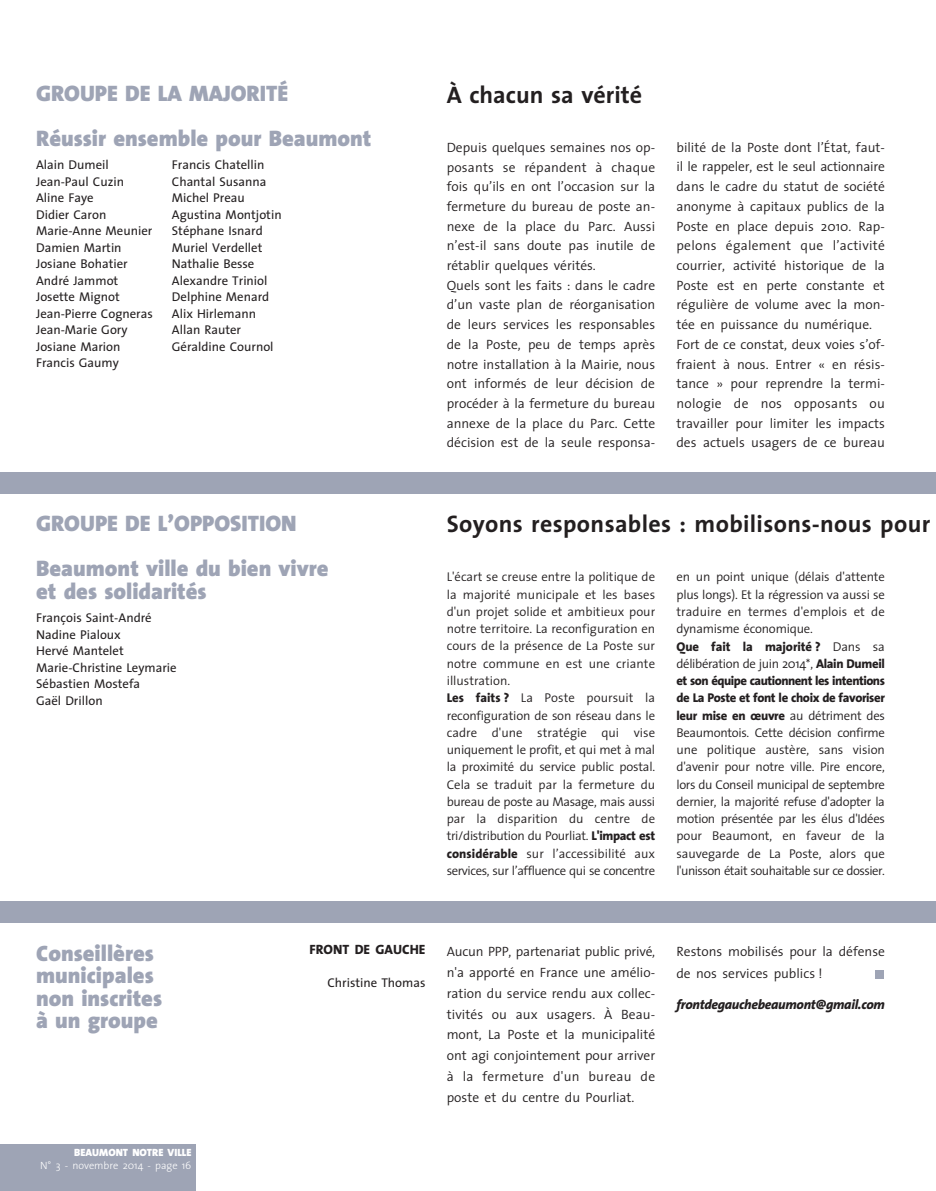
<style>
.page{position:relative;width:936px;height:1191px;background:#fff}
.page>*{position:absolute;margin:0;border:0;box-sizing:border-box;transform-origin:0 0}
.t1{font:700 24px "The Sans";letter-spacing:.015em;color:#231f20}
.t2{font:900 22.5px/22.5px "The Sans";color:#9ea4b5}
.t3{font:300 13.5px/19.6px "The Sans";color:#231f20}
.t4{font:italic 800 13.5px "The Sans";letter-spacing:-.02em;color:#231f20}
.t5{font:800 13.5px "The Sans";color:#231f20}
.t6{font:300 12.75px/17.2px "The Sans";letter-spacing:-.015em;color:#231f20}
.t7{font:12.75px/16.5px "The Sans";color:#231f20}
.t8{font:300 10.5px "The Sans";color:#fff}
.t9{font:900 10.5px "The Sans";color:#fff}
.s1{font-weight:800}
</style>
<div class="page">
<div style="left:0;top:1144px;width:196px;height:47px;background:#9ea4b5"></div>
<div style="left:874px;top:969px;width:9px;height:9px;background:#9ea4b5"></div>
<div style="left:0;top:472px;width:935px;height:21px;background:#9ea4b5"></div>
<div style="left:0;top:901px;width:935px;height:22px;background:#9ea4b5"></div>
<h2 class="t2" style="left:36px;top:73px;width:337px;line-height:45px">GROUPE DE LA MAJORITÉ<br>Réussir ensemble pour Beaumont</h2>
<p class="t7" style="left:36px;top:158px;width:118px">Alain Dumeil<br>Jean-Paul Cuzin<br>Aline Faye<br>Didier Caron<br>Marie-Anne Meunier<br>Damien Martin<br>Josiane Bohatier<br>André Jammot<br>Josette Mignot<br>Jean-Pierre Cogneras<br>Jean-Marie Gory<br>Josiane Marion<br>Francis Gaumy</p>
<p class="t7" style="left:172px;top:158px;width:111px">Francis Chatellin<br>Chantal Susanna<br>Michel Preau<br>Agustina Montjotin<br>Stéphane Isnard<br>Muriel Verdellet<br>Nathalie Besse<br>Alexandre Triniol<br>Delphine Menard<br>Alix Hirlemann<br>Allan Rauter<br>Géraldine Cournol</p>
<h2 class="t2" style="left:36px;top:503px;width:294px;line-height:45px">GROUPE DE L’OPPOSITION<br>Beaumont ville du bien vivre</h2>
<h2 class="t2" style="left:36px;top:582px;width:172px">et des solidarités</h2>
<p class="t7" style="left:36px;top:611px;width:142px">François Saint-André<br>Nadine Pialoux<br>Hervé Mantelet<br>Marie-Christine Leymarie<br>Sébastien Mostefa<br>Gaël Drillon</p>
<h1 class="t1" style="left:446px;top:85px;width:197px">À chacun sa vérité</h1>
<p class="t3" style="left:446px;top:139px;width:210px">Depuis quelques semaines nos op&shy;posants se répandent à chaque fois qu’ils en ont l’occasion sur la fermeture du bureau de poste an&shy;nexe de la place du Parc. Aussi n’est-il sans doute pas inutile de rétablir quelques vérités.<br>Quels sont les faits : dans le cadre d’un vaste plan de réorganisation de leurs services les responsables de la Poste, peu de temps après notre installation à la Mairie, nous ont informés de leur décision de procéder à la fermeture du bureau annexe de la place du Parc. Cette décision est de la seule responsa-</p>
<p class="t3" style="left:676px;top:139px;width:210px">bilité de la Poste dont l’État, faut&shy;il le rappeler, est le seul actionnaire dans le cadre du statut de société anonyme à capitaux publics de la Poste en place depuis 2010. Rap&shy;pelons également que l’activité courrier, activité historique de la Poste est en perte constante et régulière de volume avec la mon&shy;tée en puissance du numérique.<br>Fort de ce constat, deux voies s’of&shy;fraient à nous. Entrer « en résis&shy;tance » pour reprendre la termi&shy;nologie de nos opposants ou travailler pour limiter les impacts des actuels usagers de ce bureau</p>
<h1 class="t1" style="left:446px;top:514px;width:485px">Soyons responsables : mobilisons-nous pour</h1>
<p class="t6" style="left:446px;top:570px;width:210px">L'écart se creuse entre la politique de la majorité municipale et les bases d'un projet solide et ambitieux pour notre territoire. La reconfiguration en cours de la présence de La Poste sur notre commune en est une criante illustration.<br><span class="s1">Les faits ?</span> La Poste poursuit la reconfiguration de son réseau dans le cadre d'une stratégie qui vise uniquement le profit, et qui met à mal la proximité du service public postal.<br>Cela se traduit par la fermeture du bureau de poste au Masage, mais aussi par la disparition du centre de tri/distribution du Pourliat. <span class="s1">L'impact est considérable</span> sur l’accessibilité aux services, sur l’affluence qui se concentre</p>
<p class="t6" style="left:676px;top:570px;width:210px">en un point unique (délais d'attente plus longs). Et la régression va aussi se traduire en termes d'emplois et de dynamisme économique.<br><span class="s1">Que fait la majorité ?</span> Dans sa délibération de juin 2014*, <span class="s1">Alain Dumeil et son équipe cautionnent les intentions de La Poste et font le choix de favoriser leur mise en œuvre</span> au détriment des Beaumontois. Cette décision confirme une politique austère, sans vision d'avenir pour notre ville. Pire encore, lors du Conseil municipal de septembre dernier, la majorité refuse d'adopter la motion présentée par les élus d'Idées pour Beaumont, en faveur de la sauvegarde de La Poste, alors que l'unisson était souhaitable sur ce dossier.</p>
<h2 class="t2" style="left:36px;top:944px;width:127px">Conseillères municipales non inscrites à un groupe</h2>
<p class="t5" style="left:309px;top:944px;width:117px">FRONT DE GAUCHE</p>
<p class="t7" style="left:327px;top:976px;width:99px">Christine Thomas</p>
<p class="t9" style="left:74px;top:1148px;width:119px">BEAUMONT NOTRE VILLE</p>
<p class="t8" style="left:40px;top:1161px;width:153px">N° 3 - novembre 2014 - page 16</p>
<p class="t3" style="left:446px;top:942px;width:210px;line-height:21px;text-align:justify">Aucun PPP, partenariat public privé, n'a apporté en France une amélio&shy;ration du service rendu aux collec&shy;tivités ou aux usagers. À Beau&shy;mont, La Poste et la municipalité ont agi conjointement pour arriver à la fermeture d'un bureau de poste et du centre du Pourliat.</p>
<p class="t3" style="left:676px;top:941px;width:210px;line-height:22.5px">Restons mobilisés pour la défense de nos services publics !</p>
<p class="t4" style="left:676px;top:999px;width:210px">frontdegauchebeaumont@gmail.com</p>
</div>
